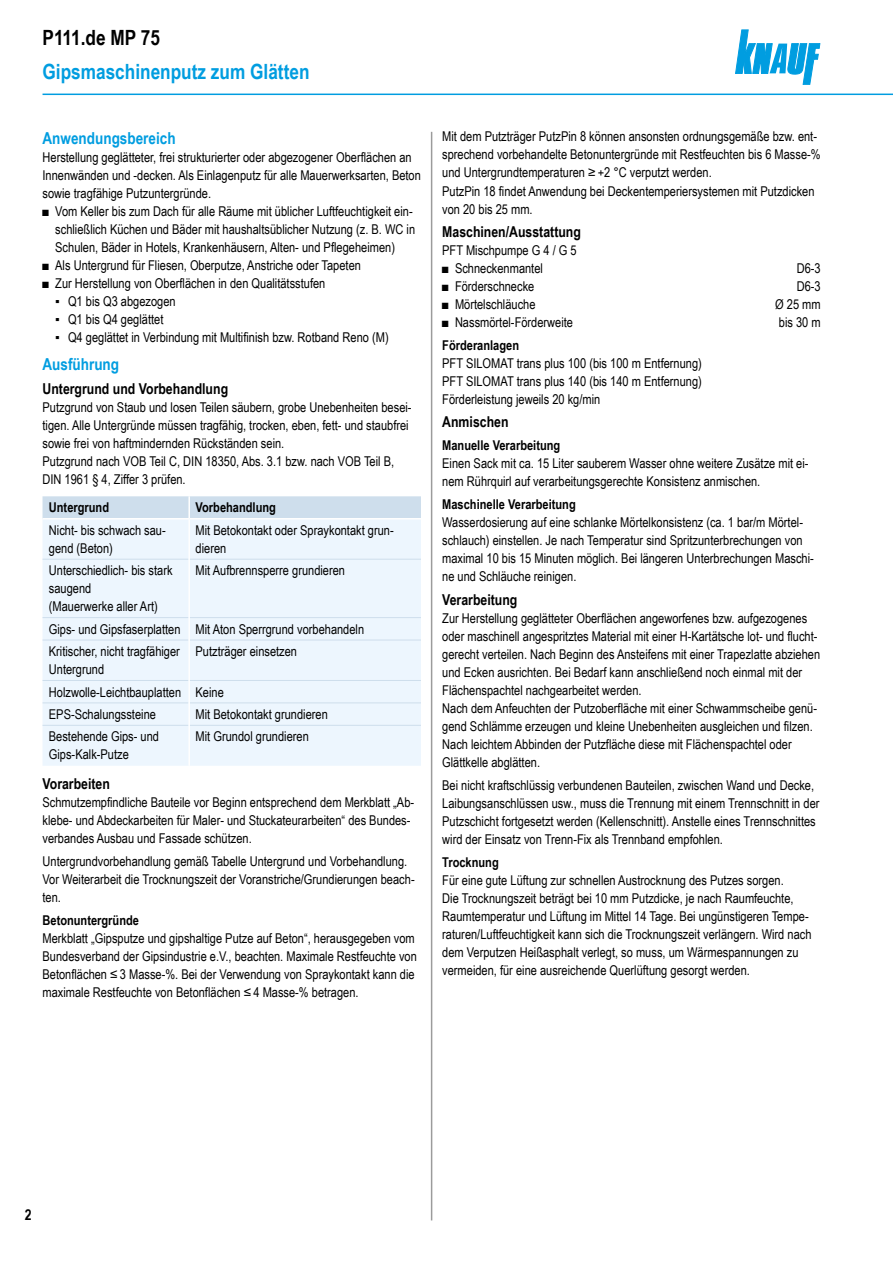
<style>
.page{position:relative;width:893px;height:1263px;background:#fff}
.page>*{position:absolute;margin:0;border:0;box-sizing:border-box;transform-origin:0 0}
.t1{font:700 21px "Arial Narrow";color:#009de0}
.t2{font:700 21px "Arial Narrow";color:#000}
.Ue3_11cyan_TB{font:700 16.5px "Arial Narrow";color:#009de0}
.Ue4_10schwarz_TB{font:700 15px "Arial Narrow";color:#000}
.Text_TB{font:13.5px/18px "Arial Narrow";color:#000}
.Tab_Text_TB{font:13.5px/18px "Arial Narrow";color:#000}
.Text_Abs_o_TB{font:13.5px/18px "Arial Narrow";color:#000}
.Ue5_9schwarz_TB{font:700 13.5px "Arial Narrow";color:#000}
.Text_Abs_o_TB-2{font:700 13.5px "Arial Narrow";color:#000}
.Tab_Kopf_TB{font:700 13.5px "Arial Narrow";color:#000}
</style>
<div class="page">
<svg style="left:735px;top:30px;width:85px;height:54px"></svg>
<hr style="left:431px;top:132px;width:1px;height:1088px;background:#9b9b9b">
<hr style="left:43px;top:94px;width:850px;height:1px;background:#009de0">
<div style="left:43px;top:496px;width:378px;height:22px;background:#cedeec"></div>
<div style="left:43px;top:520px;width:378px;height:246px;background:#edf6fe"></div>
<hr style="left:43px;top:559px;width:145px;height:1px;background:#cedeec">
<hr style="left:190px;top:559px;width:231px;height:1px;background:#cedeec">
<hr style="left:43px;top:617px;width:145px;height:1px;background:#cedeec">
<hr style="left:190px;top:617px;width:231px;height:1px;background:#cedeec">
<hr style="left:43px;top:640px;width:145px;height:1px;background:#cedeec">
<hr style="left:190px;top:640px;width:231px;height:1px;background:#cedeec">
<hr style="left:43px;top:680px;width:145px;height:1px;background:#cedeec">
<hr style="left:190px;top:680px;width:231px;height:1px;background:#cedeec">
<hr style="left:43px;top:702px;width:145px;height:1px;background:#cedeec">
<hr style="left:190px;top:702px;width:231px;height:1px;background:#cedeec">
<hr style="left:43px;top:725px;width:145px;height:1px;background:#cedeec">
<hr style="left:190px;top:725px;width:231px;height:1px;background:#cedeec">
<hr style="left:188px;top:496px;width:2px;height:22px;background:#fff">
<hr style="left:188px;top:519px;width:2px;height:40px;background:#fff">
<hr style="left:188px;top:559px;width:2px;height:59px;background:#fff">
<hr style="left:188px;top:618px;width:2px;height:22px;background:#fff">
<hr style="left:188px;top:640px;width:2px;height:40px;background:#fff">
<hr style="left:188px;top:680px;width:2px;height:23px;background:#fff">
<hr style="left:188px;top:703px;width:2px;height:22px;background:#fff">
<hr style="left:188px;top:725px;width:2px;height:41px;background:#fff">
<h1 class="t2" style="left:43px;top:22px;width:119px">P111.de MP 75</h1>
<h1 class="t1" style="left:43px;top:56px;width:268px">Gipsmaschinenputz zum Glätten</h1>
<p class="Ue3_11cyan_TB" style="left:43px;top:125px;width:135px">Anwendungsbereich</p>
<p class="Text_TB" style="left:43px;top:147px;width:380px">Herstellung geglätteter, frei strukturierter oder abgezogener Oberflächen an<br>Innenwänden und -decken. Als Einlagenputz für alle Mauerwerksarten, Beton sowie tragfähige Putzuntergründe.</p>
<p class="Text_TB" style="left:55px;top:201px;width:361px;text-indent:-13px">■ Vom Keller bis zum Dach für alle Räume mit üblicher Luftfeuchtigkeit ein&shy;schließlich Küchen und Bäder mit haushaltsüblicher Nutzung (z. B. WC in<br>Schulen, Bäder in Hotels, Krankenhäusern, Alten- und Pflegeheimen)</p>
<p class="Text_TB" style="left:43px;top:255px;width:320px">■ Als Untergrund für Fliesen, Oberputze, Anstriche oder Tapeten</p>
<p class="Text_TB" style="left:43px;top:273px;width:284px">■ Zur Herstellung von Oberflächen in den Qualitätsstufen</p>
<p class="Text_TB" style="left:55px;top:291px;width:122px">▪ Q1 bis Q3 abgezogen</p>
<p class="Text_TB" style="left:55px;top:309px;width:110px">▪ Q1 bis Q4 geglättet</p>
<p class="Text_TB" style="left:55px;top:327px;width:335px">▪ Q4 geglättet in Verbindung mit Multifinish bzw. Rotband Reno (M)</p>
<p class="Ue3_11cyan_TB" style="left:43px;top:352px;width:78px">Ausführung</p>
<p class="Ue4_10schwarz_TB" style="left:43px;top:377px;width:187px">Untergrund und Vorbehandlung</p>
<p class="Text_TB" style="left:43px;top:397px;width:371px">Putzgrund von Staub und losen Teilen säubern, grobe Unebenheiten besei&shy;tigen. Alle Untergründe müssen tragfähig, trocken, eben, fett- und staubfrei sowie frei von haftmindernden Rückständen sein.<br>Putzgrund nach VOB Teil C, DIN 18350, Abs. 3.1 bzw. nach VOB Teil B, DIN 1961 § 4, Ziffer 3 prüfen.</p>
<p class="Tab_Kopf_TB" style="left:49px;top:497px;width:62px">Untergrund</p>
<p class="Tab_Kopf_TB" style="left:196px;top:497px;width:82px">Vorbehandlung</p>
<p class="Tab_Text_TB" style="left:49px;top:520px;width:118px">Nicht- bis schwach sau&shy;gend (Beton)</p>
<p class="Tab_Text_TB" style="left:196px;top:520px;width:200px">Mit Betokontakt oder Spraykontakt grun&shy;dieren</p>
<p class="Tab_Text_TB" style="left:49px;top:561px;width:125px">Unterschiedlich- bis stark saugend<br>(Mauerwerke aller Art)</p>
<p class="Tab_Text_TB" style="left:196px;top:561px;width:151px">Mit Aufbrennsperre grundieren</p>
<p class="Tab_Text_TB" style="left:49px;top:619px;width:133px">Gips- und Gipsfaserplatten</p>
<p class="Tab_Text_TB" style="left:196px;top:619px;width:170px">Mit Aton Sperrgrund vorbehandeln</p>
<p class="Tab_Text_TB" style="left:49px;top:642px;width:133px">Kritischer, nicht tragfähiger<br>Untergrund</p>
<p class="Tab_Text_TB" style="left:196px;top:642px;width:103px">Putzträger einsetzen</p>
<p class="Tab_Text_TB" style="left:49px;top:682px;width:134px">Holzwolle-Leichtbauplatten</p>
<p class="Tab_Text_TB" style="left:196px;top:682px;width:30px">Keine</p>
<p class="Tab_Text_TB" style="left:49px;top:705px;width:109px">EPS-Schalungssteine</p>
<p class="Tab_Text_TB" style="left:196px;top:705px;width:134px">Mit Betokontakt grundieren</p>
<p class="Tab_Text_TB" style="left:49px;top:727px;width:112px">Bestehende Gips- und</p>
<p class="Tab_Text_TB" style="left:49px;top:745px;width:81px">Gips-Kalk-Putze</p>
<p class="Tab_Text_TB" style="left:196px;top:727px;width:115px">Mit Grundol grundieren</p>
<p class="Ue4_10schwarz_TB" style="left:43px;top:773px;width:69px">Vorarbeiten</p>
<p class="Text_TB" style="left:43px;top:793px;width:373px">Schmutzempfindliche Bauteile vor Beginn entsprechend dem Merkblatt „Ab&shy;klebe- und Abdeckarbeiten für Maler- und Stuckateurarbeiten“ des Bundes&shy;verbandes Ausbau und Fassade schützen.</p>
<p class="Text_Abs_o_TB" style="left:43px;top:852px;width:374px">Untergrundvorbehandlung gemäß Tabelle Untergrund und Vorbehandlung.<br>Vor Weiterarbeit die Trocknungszeit der Voranstriche/Grundierungen beach&shy;ten.</p>
<p class="Text_Abs_o_TB-2" style="left:43px;top:910px;width:98px">Betonuntergründe</p>
<p class="Text_TB" style="left:43px;top:928px;width:376px">Merkblatt „Gipsputze und gipshaltige Putze auf Beton“, herausgegeben vom Bundesverband der Gipsindustrie e.V., beachten. Maximale Restfeuchte von Betonflächen ≤ 3 Masse-%. Bei der Verwendung von Spraykontakt kann die maximale Restfeuchte von Betonflächen ≤ 4 Masse-% betragen.</p>
<p class="Text_TB" style="left:442px;top:127px;width:380px">Mit dem Putzträger PutzPin 8 können ansonsten ordnungsgemäße bzw. ent&shy;sprechend vorbehandelte Betonuntergründe mit Restfeuchten bis 6 Masse-% und Untergrundtemperaturen ≥ +2 °C verputzt werden.</p>
<p class="Text_TB" style="left:442px;top:181px;width:374px">PutzPin 18 findet Anwendung bei Deckentemperiersystemen mit Putzdicken von 20 bis 25 mm.</p>
<p class="Ue4_10schwarz_TB" style="left:442px;top:220px;width:140px">Maschinen/Ausstattung</p>
<p class="Text_TB" style="left:442px;top:241px;width:136px">PFT Mischpumpe G 4 / G 5</p>
<p class="Text_TB" style="left:442px;top:259px;width:102px">■ Schneckenmantel</p>
<p class="Text_TB" style="left:797px;top:259px;width:25px">D6-3</p>
<p class="Text_TB" style="left:442px;top:277px;width:94px">■ Förderschnecke</p>
<p class="Text_TB" style="left:797px;top:277px;width:25px">D6-3</p>
<p class="Text_TB" style="left:442px;top:295px;width:95px">■ Mörtelschläuche</p>
<p class="Text_TB" style="left:775px;top:295px;width:47px">Ø 25 mm</p>
<p class="Text_TB" style="left:442px;top:313px;width:132px">■ Nassmörtel-Förderweite</p>
<p class="Text_TB" style="left:779px;top:313px;width:43px">bis 30 m</p>
<p class="Text_Abs_o_TB-2" style="left:442px;top:335px;width:78px">Förderanlagen</p>
<p class="Text_TB" style="left:442px;top:353px;width:261px">PFT SILOMAT trans plus 100 (bis 100 m Entfernung)<br>PFT SILOMAT trans plus 140 (bis 140 m Entfernung)</p>
<p class="Text_TB" style="left:442px;top:389px;width:160px">Förderleistung jeweils 20 kg/min</p>
<p class="Ue4_10schwarz_TB" style="left:442px;top:411px;width:68px">Anmischen</p>
<p class="Ue5_9schwarz_TB" style="left:442px;top:435px;width:120px">Manuelle Verarbeitung</p>
<p class="Text_TB" style="left:442px;top:454px;width:368px">Einen Sack mit ca. 15 Liter sauberem Wasser ohne weitere Zusätze mit ei&shy;nem Rührquirl auf verarbeitungsgerechte Konsistenz anmischen.</p>
<p class="Ue5_9schwarz_TB" style="left:442px;top:494px;width:135px">Maschinelle Verarbeitung</p>
<p class="Text_TB" style="left:442px;top:513px;width:373px">Wasserdosierung auf eine schlanke Mörtelkonsistenz (ca. 1 bar/m Mörtel&shy;schlauch) einstellen. Je nach Temperatur sind Spritzunterbrechungen von maximal 10 bis 15 Minuten möglich. Bei längeren Unterbrechungen Maschi&shy;ne und Schläuche reinigen.</p>
<p class="Ue4_10schwarz_TB" style="left:442px;top:588px;width:77px">Verarbeitung</p>
<p class="Text_TB" style="left:442px;top:609px;width:379px">Zur Herstellung geglätteter Oberflächen angeworfenes bzw. aufgezogenes oder maschinell angespritztes Material mit einer H-Kartätsche lot- und flucht&shy;gerecht verteilen. Nach Beginn des Ansteifens mit einer Trapezlatte abziehen und Ecken ausrichten. Bei Bedarf kann anschließend noch einmal mit der Flächenspachtel nachgearbeitet werden.</p>
<p class="Text_TB" style="left:442px;top:699px;width:376px">Nach dem Anfeuchten der Putzoberfläche mit einer Schwammscheibe genü&shy;gend Schlämme erzeugen und kleine Unebenheiten ausgleichen und filzen.<br>Nach leichtem Abbinden der Putzfläche diese mit Flächenspachtel oder Glättkelle abglätten.</p>
<p class="Text_Abs_o_TB" style="left:442px;top:775px;width:379px">Bei nicht kraftschlüssig verbundenen Bauteilen, zwischen Wand und Decke, Laibungsanschlüssen usw., muss die Trennung mit einem Trennschnitt in der Putzschicht fortgesetzt werden (Kellenschnitt). Anstelle eines Trennschnittes wird der Einsatz von Trenn-Fix als Trennband empfohlen.</p>
<p class="Ue5_9schwarz_TB" style="left:442px;top:852px;width:58px">Trocknung</p>
<p class="Text_TB" style="left:442px;top:870px;width:343px">Für eine gute Lüftung zur schnellen Austrocknung des Putzes sorgen.</p>
<p class="Text_TB" style="left:442px;top:888px;width:371px">Die Trocknungszeit beträgt bei 10 mm Putzdicke, je nach Raumfeuchte, Raumtemperatur und Lüftung im Mittel 14 Tage. Bei ungünstigeren Tempe&shy;raturen/Luftfeuchtigkeit kann sich die Trocknungszeit verlängern. Wird nach dem Verputzen Heißasphalt verlegt, so muss, um Wärmespannungen zu vermeiden, für eine ausreichende Querlüftung gesorgt werden.</p>
<p class="Ue4_10schwarz_TB" style="left:25px;top:1204px;width:8px">2</p>
</div>
